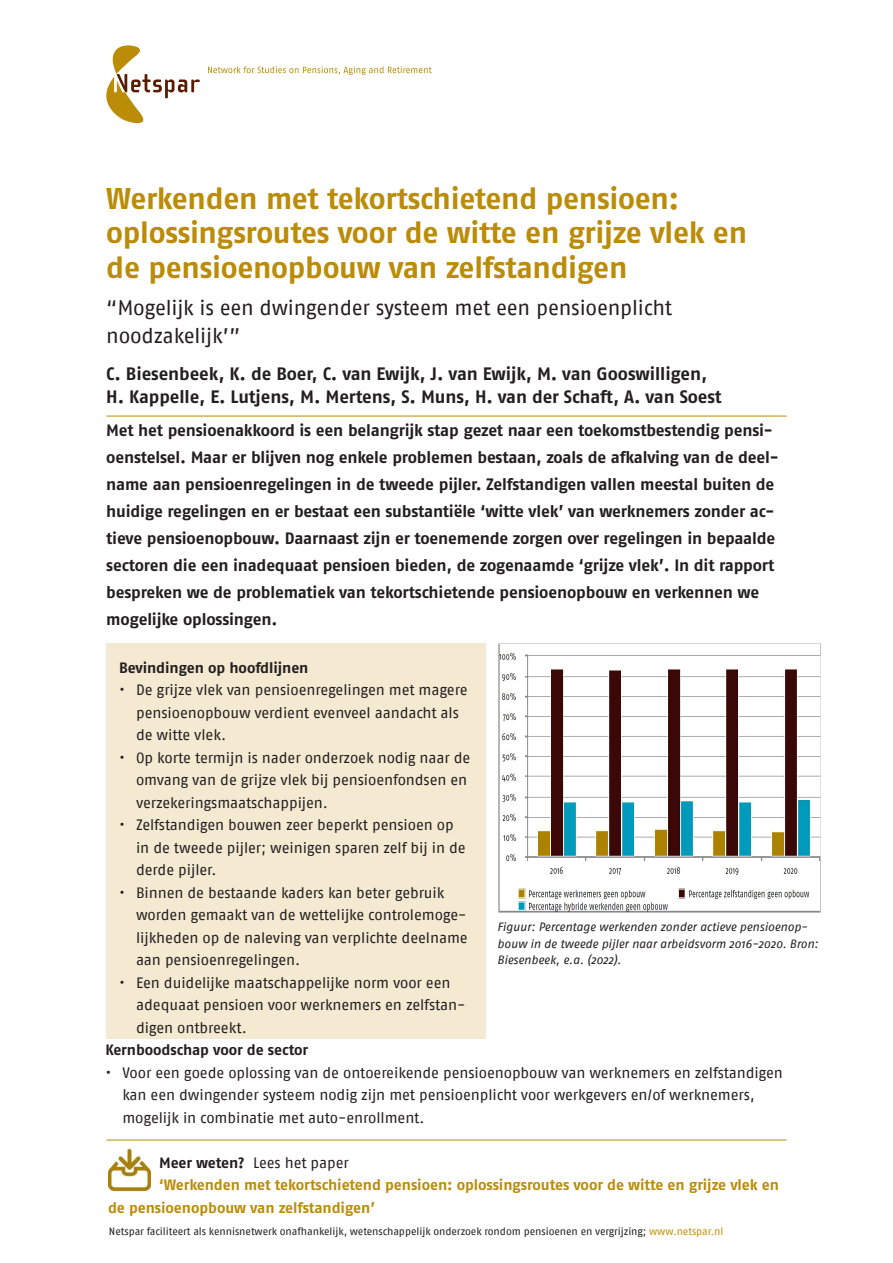
<style>
.page{position:relative;width:893px;height:1263px;background:#fff}
.page>*{position:absolute;margin:0;border:0;box-sizing:border-box;transform-origin:0 0}
.titel{font:700 30px/34.5px "Fago OT";letter-spacing:-.01em;color:#bb8c07}
.ondertitel{font:21px/28.5px "Fago No";letter-spacing:-.01em;color:#231f20}
.tekst{font:700 18px "Fago OT";letter-spacing:-.005em;color:#231f20}
.inleiding{font:700 16.5px/27px "Fago OT";letter-spacing:-.01em;color:#231f20}
.tekst_insp{font:15px/22.5px "Fago No";letter-spacing:-.01em;color:#231f20}
.tussenkop{font:700 15px "Fago OT";letter-spacing:-.005em;color:#bb8c07}
.tussenkop-2{font:700 15px "Fago OT";letter-spacing:-.005em;color:#231f20}
.tussenkop-3{font:15px "Fago No";letter-spacing:-.01em;color:#231f20}
.bijschrift_cursief{font:italic 12px/16.5px "Fago No";letter-spacing:-.01em;color:#231f20}
.tussenkop-4{font:10.5px "Fago No";letter-spacing:-.005em;color:#231f20}
.s1{font-family:"Fago OT";font-weight:700}
.s2{color:#c19400}
</style>
<div class="page">
<svg style="left:106px;top:45px;width:94px;height:78px"></svg>
<svg style="left:208px;top:66px;width:224px;height:9px"></svg>
<img style="left:498px;top:643px;width:323px;height:270px">
<img style="left:108px;top:1148px;width:43px;height:43px">
<div style="left:106px;top:643px;width:380px;height:396px;background:#f4e9d1"></div>
<hr style="left:106px;top:1140px;width:681px;height:1px;background:#bb8c07">
<hr style="left:106px;top:416px;width:681px;height:1px;background:#bb8c07">
<p class="titel" style="left:106px;top:181px;width:642px">Werkenden met tekortschietend pensioen: oplossingsroutes voor de witte en grijze vlek en de pensioenopbouw van zelfstandigen</p>
<p class="ondertitel" style="left:106px;top:293px;width:567px">“Mogelijk is een dwingender systeem met een pensioenplicht noodzakelijk’”</p>
<p class="tekst" style="left:106px;top:363px;width:602px">C. Biesenbeek, K. de Boer, C. van Ewijk, J. van Ewijk, M. van Gooswilligen,</p>
<p class="tekst" style="left:106px;top:385px;width:617px">H. Kappelle, E. Lutjens, M. Mertens, S. Muns, H. van der Schaft, A. van Soest</p>
<p class="inleiding" style="left:106px;top:417px;width:674px">Met het pensioenakkoord is een belangrijk stap gezet naar een toekomstbestendig pensi&shy;oenstelsel. Maar er blijven nog enkele problemen bestaan, zoals de afkalving van de deel&shy;name aan pensioenregelingen in de tweede pijler. Zelfstandigen vallen meestal buiten de huidige regelingen en er bestaat een substantiële ‘witte vlek’ van werknemers zonder ac&shy;tieve pensioenopbouw. Daarnaast zijn er toenemende zorgen over regelingen in bepaalde sectoren die een inadequaat pensioen bieden, de zogenaamde ‘grijze vlek’. In dit rapport bespreken we de problematiek van tekortschietende pensioenopbouw en verkennen we mogelijke oplossingen.</p>
<p class="tussenkop-2" style="left:119px;top:658px;width:191px">Bevindingen op hoofdlijnen</p>
<p class="tekst_insp" style="left:136px;top:678px;width:333px;text-indent:-17px">• De grijze vlek van pensioenregelingen met magere pensioenopbouw verdient evenveel aandacht als de witte vlek.</p>
<p class="tekst_insp" style="left:136px;top:746px;width:336px;text-indent:-17px">• Op korte termijn is nader onderzoek nodig naar de omvang van de grijze vlek bij pensioenfondsen en verzekeringsmaatschappijen.</p>
<p class="tekst_insp" style="left:136px;top:813px;width:331px;text-indent:-17px">• Zelfstandigen bouwen zeer beperkt pensioen op in de tweede pijler; weinigen sparen zelf bij in de derde pijler.</p>
<p class="tekst_insp" style="left:136px;top:881px;width:333px;text-indent:-17px">• Binnen de bestaande kaders kan beter gebruik worden gemaakt van de wettelijke controlemoge&shy;lijkheden op de naleving van verplichte deelname aan pensioenregelingen.</p>
<p class="tekst_insp" style="left:136px;top:971px;width:331px;text-indent:-17px">• Een duidelijke maatschappelijke norm voor een adequaat pensioen voor werknemers en zelfstan&shy;digen ontbreekt.</p>
<p class="bijschrift_cursief" style="left:497px;top:919px;width:323px">Figuur: Percentage werkenden zonder actieve pensioenop&shy;bouw in de tweede pijler naar arbeidsvorm 2016-2020. Bron:<br>Biesenbeek, e.a. (2022).</p>
<p class="tussenkop-2" style="left:105px;top:1041px;width:204px">Kernboodschap voor de sector</p>
<p class="tekst_insp" style="left:122px;top:1061px;width:662px;text-indent:-17px">• Voor een goede oplossing van de ontoereikende pensioenopbouw van werknemers en zelfstandigen kan een dwingender systeem nodig zijn met pensioenplicht voor werkgevers en/of werknemers, mogelijk in combinatie met auto-enrollment.</p>
<p class="tussenkop-3" style="left:159px;top:1154px;width:191px"><span class="s1">Meer weten?</span> Lees het paper</p>
<p class="tussenkop" style="left:159px;top:1176px;width:621px">‘Werkenden met tekortschietend pensioen: oplossingsroutes voor de witte en grijze vlek en</p>
<p class="tussenkop" style="left:108px;top:1198px;width:269px">de pensioenopbouw van zelfstandigen’</p>
<p class="tussenkop-4" style="left:109px;top:1225px;width:616px">Netspar faciliteert als kennisnetwerk onafhankelijk, wetenschappelijk onderzoek rondom pensioenen en vergrijzing; <span class="s2">www.netspar.nl</span></p>
</div>
